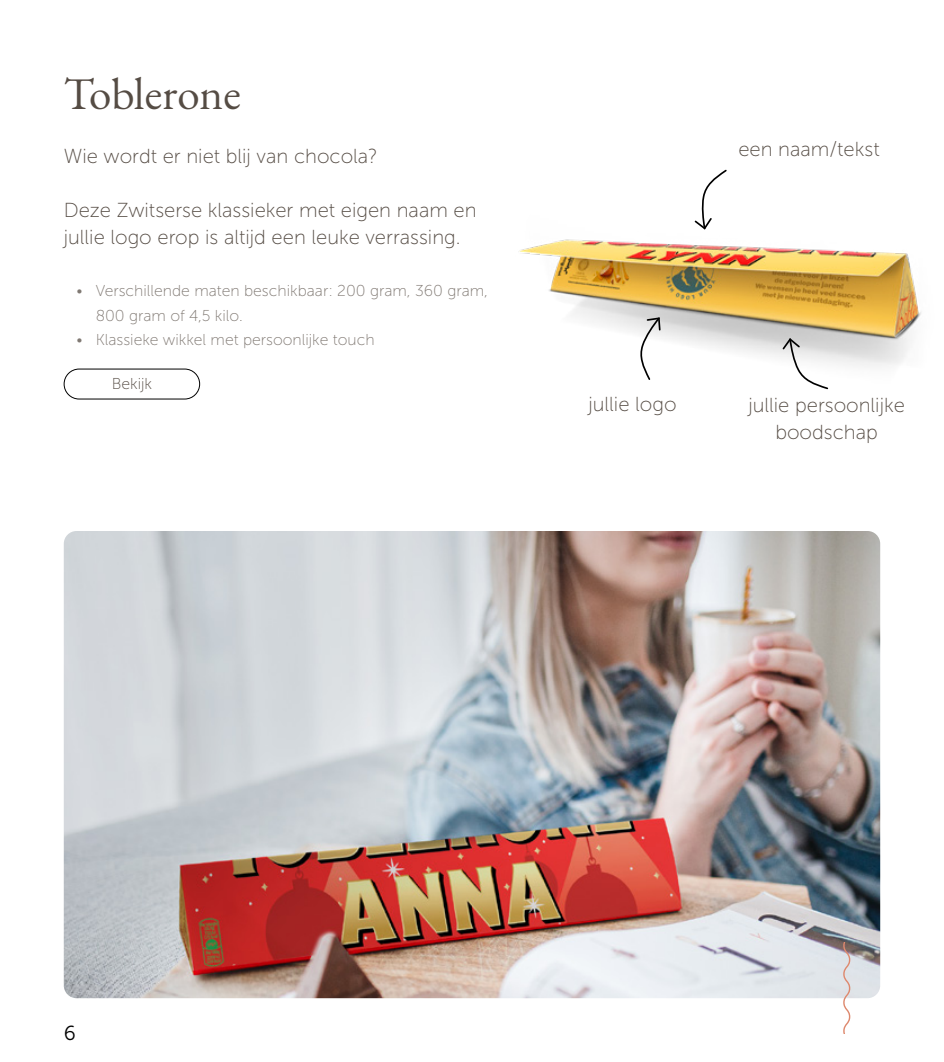
<style>
.page{position:relative;width:944px;height:1062px;background:#fff}
.page>*{position:absolute;margin:0;border:0;box-sizing:border-box;transform-origin:0 0}
.t1{font:45px "EB Garamond";color:#554c44}
.t2{font:20.25px/27px "Museo Sans 100";color:#554c44}
.t3{font:20.25px "Museo Sans 300";color:#000}
.t4{font:15.75px/24.8px "Museo Sans 100";color:#807973}
.t5{font:15.75px "Museo Sans 100";color:#554c44}
</style>
<div class="page">
<hr style="left:943px;top:0;width:1px;height:1062px;background:#fcf8f4">
<img style="left:518px;top:239px;width:403px;height:128px">
<div style="left:64px;top:369px;width:136px;height:30px;border:1px solid #000;border-radius:15px"></div>
<img style="left:64px;top:531px;width:816px;height:467px">
<svg style="left:639px;top:316px;width:23px;height:64px"></svg>
<svg style="left:781px;top:337px;width:48px;height:53px"></svg>
<svg style="left:694px;top:169px;width:33px;height:61px"></svg>
<svg style="left:843px;top:943px;width:7px;height:91px"></svg>
<h1 class="t1" style="left:64px;top:65px;width:179px">Toblerone</h1>
<p class="t2" style="left:64px;top:143px;width:315px">Wie wordt er niet blij van chocola?</p>
<p class="t2" style="left:64px;top:197px;width:414px">Deze Zwitserse klassieker met eigen naam en jullie logo erop is altijd een leuke verrassing.</p>
<p class="t4" style="left:96px;top:278px;width:394px;text-indent:-19px">• Verschillende maten beschikbaar: 200 gram, 360 gram,<br>800 gram of 4,5 kilo.</p>
<p class="t4" style="left:77px;top:328px;width:300px">• Klassieke wikkel met persoonlijke touch</p>
<p class="t5" style="left:112px;top:375px;width:42px">Bekijk</p>
<p class="t2" style="left:738px;top:135px;width:143px">een naam/tekst</p>
<p class="t2" style="left:588px;top:391px;width:90px">jullie logo</p>
<p class="t2" style="left:748px;top:392px;width:158px;text-align:center">jullie persoonlijke boodschap</p>
<p class="t3" style="left:64px;top:1022px;width:14px">6</p>
</div>
